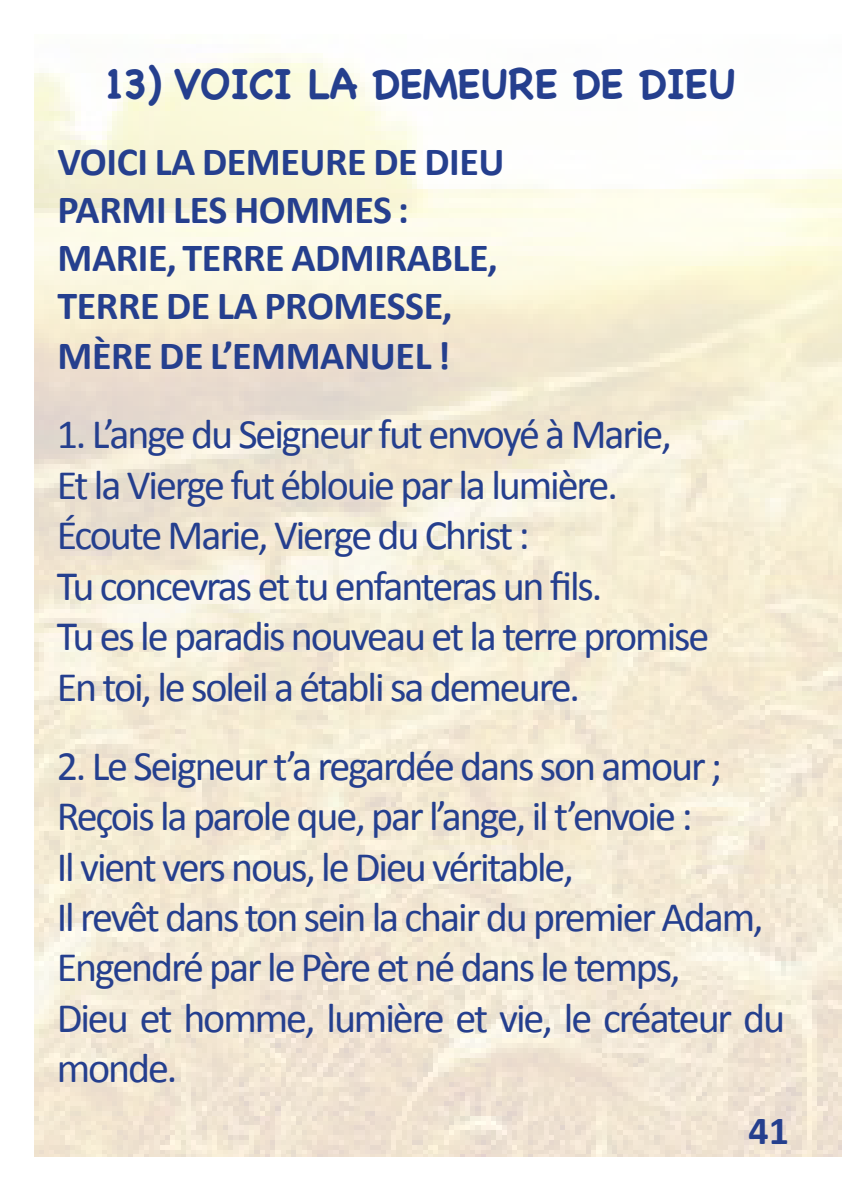
<style>
.page{position:relative;width:842px;height:1191px;background:#fff}
.page>*{position:absolute;margin:0;border:0;box-sizing:border-box;transform-origin:0 0}
.t1{font:42px/50.4px "Calibri";letter-spacing:-.05em;color:#253f8e}
.t2{font:700 42px "Chalkboard";letter-spacing:-.025em;color:#253f8e}
.t3{font:700 40px/48.8px "Calibri";letter-spacing:-.01em;color:#253f8e}
</style>
<div class="page">
<img style="left:34px;top:53px;width:808px;height:1104px">
<p class="t2" style="left:106px;top:60px;width:631px">13) VOICI LA DEMEURE DE DIEU</p>
<p class="t3" style="left:57px;top:137px;width:449px">VOICI LA DEMEURE DE DIEU<br>PARMI LES HOMMES :<br>MARIE, TERRE ADMIRABLE,<br>TERRE DE LA PROMESSE,<br>MÈRE DE L’EMMANUEL !</p>
<p class="t1" style="left:57px;top:409px;width:654px">1. L’ange du Seigneur fut envoyé à Marie, Et la Vierge fut éblouie par la lumière.<br>Écoute Marie, Vierge du Christ :<br>Tu concevras et tu enfanteras un fils.<br>Tu es le paradis nouveau et la terre promise En toi, le soleil a établi sa demeure.</p>
<p class="t1" style="left:57px;top:740px;width:730px">2. Le Seigneur t’a regardée dans son amour ; Reçois la parole que, par l’ange, il t’envoie :<br>Il vient vers nous, le Dieu véritable,<br>Il revêt dans ton sein la chair du premier Adam, Engendré par le Père et né dans le temps,<br>Dieu et homme, lumière et vie, le créateur du monde.</p>
<p class="t3" style="left:748px;top:1106px;width:42px">41</p>
</div>
